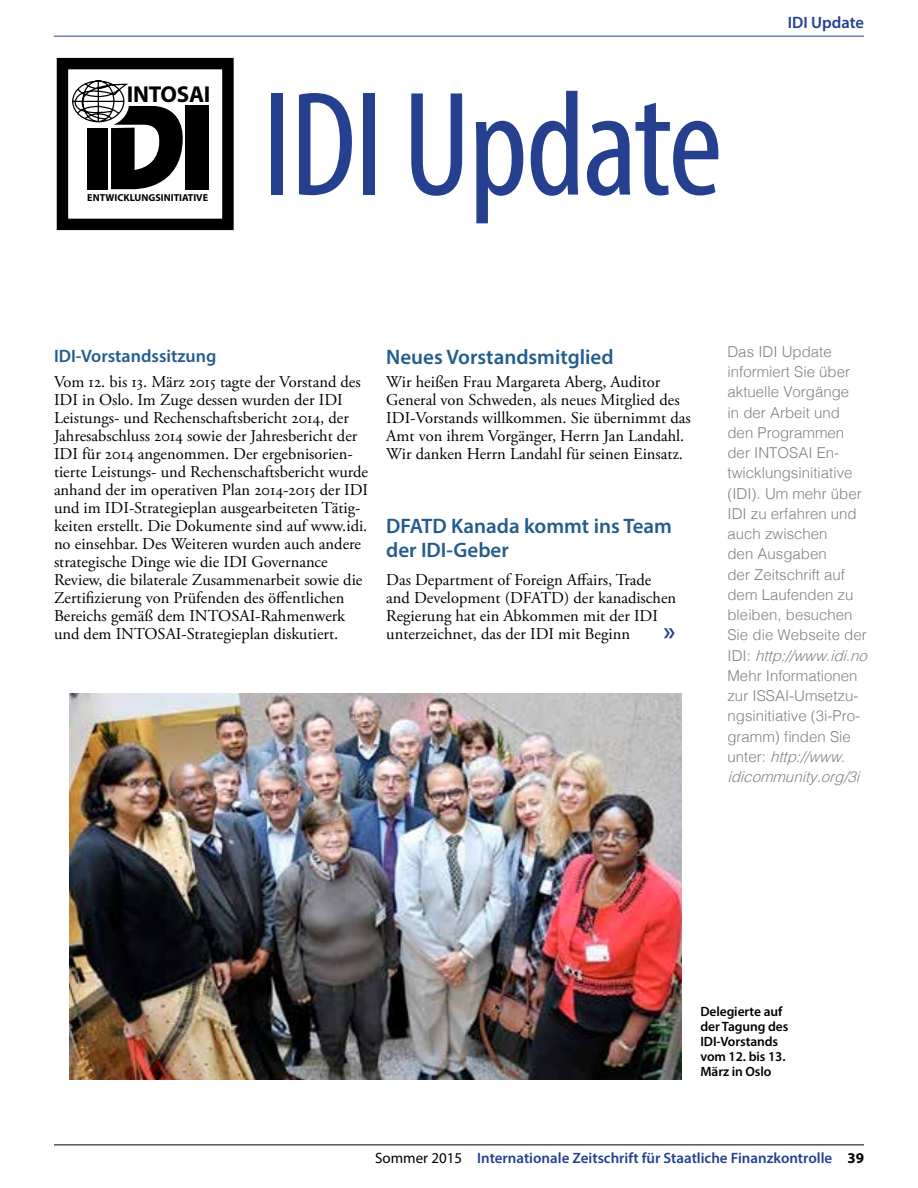
<style>
.page{position:relative;width:918px;height:1188px;background:#fff}
.page>*{position:absolute;margin:0;border:0;box-sizing:border-box;transform-origin:0 0}
.t1{font:condensed 150px "Myriad Pro";letter-spacing:-.015em;color:#25408f}
.t2{font:700 23.1px "Myriad";letter-spacing:-.01em;color:#000}
.t3{font:600 21px/24px "Myriad Pro";color:#255c8e}
.t4{font:600 18px "Myriad Pro";color:#255c8e}
.t5{font:16.5px/18px "Adobe Garamond Pro";color:#000}
.t6{font:600 16.5px "Myriad Pro";color:#25408f}
.t7{font:300 15px/20.2px "Helvetica";color:#808285}
.t8{font:600 15px "Myriad Pro";color:#25408f}
.t9{font:600 13.5px/15px "Myriad Pro";letter-spacing:-.005em;color:#000}
.t10{font:700 10.05px "Myriad";color:#000}
.s1{font-family:"Myriad Pro";font-weight:600;font-size:27px;color:#25408f}
.s2{font-style:italic}
.s3{font-weight:400;color:#000}
.s4{font-weight:700;color:#000}
</style>
<div class="page">
<hr style="left:54px;top:1144px;width:810px;height:1px;background:#000">
<hr style="left:54px;top:36px;width:810px;height:1px;background:#25408f">
<svg style="left:71px;top:57px;width:114px;height:133px"></svg>
<div style="left:185px;top:105px;width:24px;height:85px;background:#000"></div>
<div style="left:57px;top:58px;width:177px;height:172px;border:11px solid #000"></div>
<img style="left:70px;top:693px;width:612px;height:387px">
<h2 class="t2" style="left:127px;top:82px;width:85px">INTOSAI</h2>
<p class="t10" style="left:87px;top:192px;width:122px">ENTWICKLUNGSINITIATIVE</p>
<h1 class="t1" style="left:263px;top:54px;width:462px">IDI Update</h1>
<p class="t6" style="left:788px;top:12px;width:78px">IDI Update</p>
<p class="t4" style="left:54px;top:344px;width:164px">IDI-Vorstandssitzung</p>
<p class="t5" style="left:54px;top:373px;width:316px">Vom 12. bis 13. März 2015 tagte der Vorstand des IDI in Oslo. Im Zuge dessen wurden der IDI Leistungs- und Rechenschaftsbericht 2014, der Jahresabschluss 2014 sowie der Jahresbericht der IDI für 2014 angenommen. Der ergebnisorien&shy;tierte Leistungs- und Rechenschaftsbericht wurde anhand der im operativen Plan 2014-2015 der IDI und im IDI-Strategieplan ausgearbeiteten Tätig&shy;keiten erstellt. Die Dokumente sind auf www.idi. no einsehbar. Des Weiteren wurden auch andere strategische Dinge wie die IDI Governance Review, die bilaterale Zusammenarbeit sowie die Zertifizierung von Prüfenden des öffentlichen Bereichs gemäß dem INTOSAI-Rahmenwerk und dem INTOSAI-Strategieplan diskutiert.</p>
<p class="t3" style="left:386px;top:344px;width:229px">Neues Vorstandsmitglied</p>
<p class="t5" style="left:386px;top:373px;width:306px">Wir heißen Frau Margareta Aberg, Auditor General von Schweden, als neues Mitglied des IDI-Vorstands willkommen. Sie übernimmt das Amt von ihrem Vorgänger, Herrn Jan Landahl.<br>Wir danken Herrn Landahl für seinen Einsatz.</p>
<p class="t3" style="left:386px;top:513px;width:287px">DFATD Kanada kommt ins Team der IDI-Geber</p>
<p class="t5" style="left:386px;top:571px;width:292px">Das Department of Foreign Affairs, Trade and Development (DFATD) der kanadischen Regierung hat ein Abkommen mit der IDI unterzeichnet, das der IDI mit Beginn <span class="s1">»</span></p>
<p class="t7" style="left:727px;top:340px;width:147px">Das IDI Update informiert Sie über aktuelle Vorgänge<br>in der Arbeit und<br>den Programmen<br>der INTOSAI En&shy;twicklungsinitiative (IDI). Um mehr über<br>IDI zu erfahren und auch zwischen<br>den Ausgaben<br>der Zeitschrift auf dem Laufenden zu bleiben, besuchen<br>Sie die Webseite der<br>I D I : <span class="s2">http://www.idi.no<br></span>Mehr Informationen zur ISSAI-Umsetzu&shy;ngsinitiative (3i-Pro&shy;gramm) finden Sie<br>u n t e r : <span class="s2">http://www. idicommunity.org/3i</span></p>
<p class="t9" style="left:700px;top:1004px;width:89px">Delegierte auf der Tagung des<br>IDI-Vorstands vom 12. bis 13.<br>März in Oslo</p>
<p class="t8" style="left:375px;top:1149px;width:490px"><span class="s3">Sommer 2015</span> Internationale Zeitschrift für Staatliche Finanzkontrolle <span class="s4">39</span></p>
</div>
